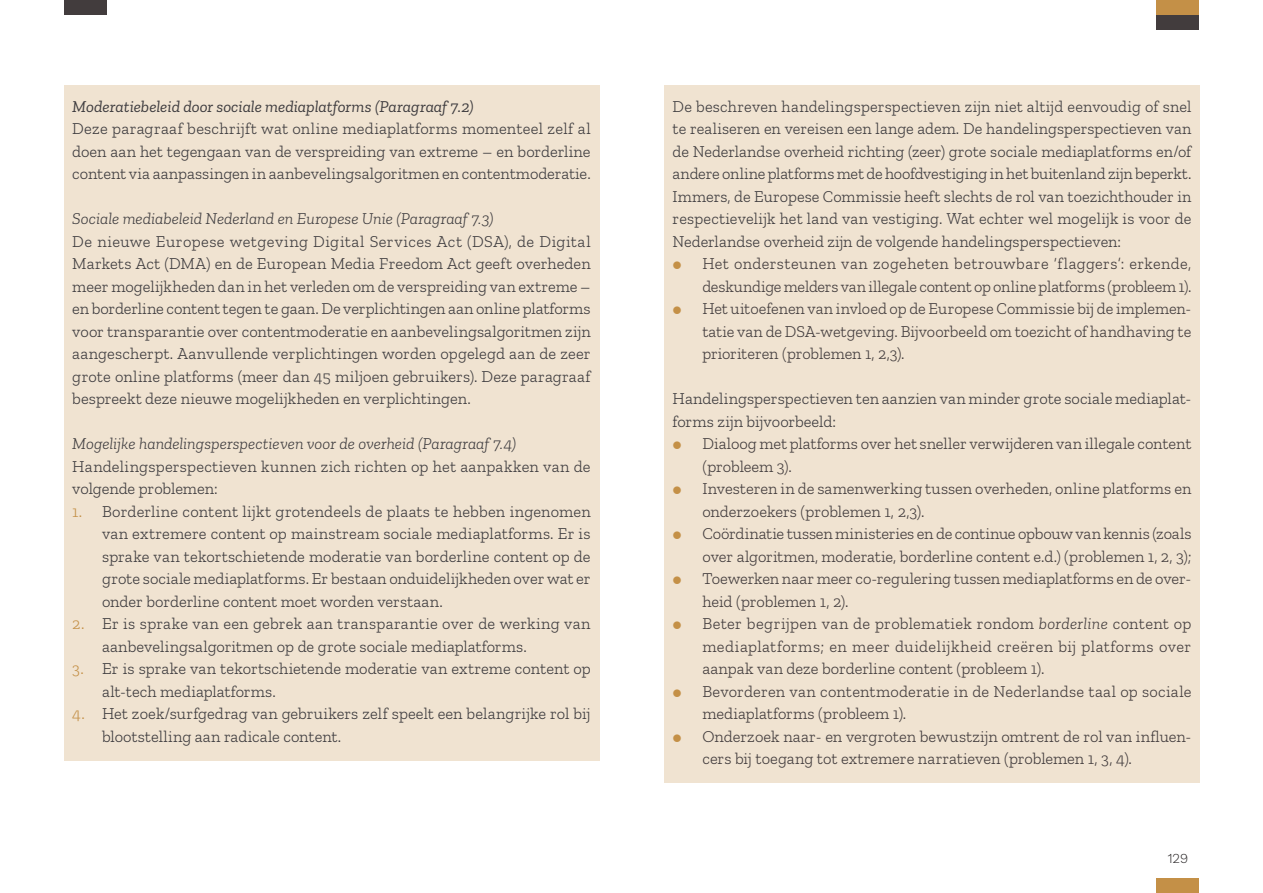
<style>
.page{position:relative;width:1263px;height:893px;background:#fff}
.page>*{position:absolute;margin:0;border:0;box-sizing:border-box;transform-origin:0 0}
.Brood{font:300 16.5px/22.5px "Zilla Slab";color:#3d3b3e}
.t1{font:300 16.5px/22.5px "Zilla Slab";letter-spacing:-.005em;color:#423c3d}
.Brood_italic{font:italic 300 16.5px "Zilla Slab";color:#3d3b3e}
.Brood_vet{font:italic 16.5px "Zilla Slab";color:#3d3b3e}
.t2{font:300 13.5px "Work Sans";color:#231f20}
.s1{color:#c49047}
.s2{font-style:italic}
</style>
<div class="page">
<div style="left:64px;top:85px;width:535px;height:675px;background:#f0e3d1"></div>
<div style="left:664px;top:85px;width:536px;height:697px;background:#f0e3d1"></div>
<div style="left:1157px;top:879px;width:42px;height:14px;background:#c49047"></div>
<div style="left:64px;top:0;width:42px;height:15px;background:#423c3d"></div>
<div style="left:1157px;top:0;width:42px;height:15px;background:#c49047"></div>
<div style="left:1157px;top:15px;width:42px;height:15px;background:#423c3d"></div>
<p class="Brood_vet" style="left:72px;top:97px;width:403px">Moderatiebeleid door sociale mediaplatforms (Paragraaf 7.2)</p>
<p class="Brood" style="left:72px;top:118px;width:520px;text-align:justify">Deze paragraaf beschrijft wat online mediaplatforms momenteel zelf al doen aan het tegengaan van de verspreiding van extreme – en borderline content via aanpassingen in aanbevelingsalgoritmen en contentmoderatie.</p>
<p class="Brood_italic" style="left:72px;top:210px;width:423px">Sociale mediabeleid Nederland en Europese Unie (Paragraaf 7.3)</p>
<p class="Brood" style="left:72px;top:230px;width:520px;text-align:justify">De nieuwe Europese wetgeving Digital Services Act (DSA), de Digital Markets Act (DMA) en de European Media Freedom Act geeft overheden meer mogelijkheden dan in het verleden om de verspreiding van extreme – en borderline content tegen te gaan. De verplichtingen aan online platforms voor transparantie over contentmoderatie en aanbevelingsalgoritmen zijn aangescherpt. Aanvullende verplichtingen worden opgelegd aan de zeer grote online platforms (meer dan 45 miljoen gebruikers). Deze paragraaf bespreekt deze nieuwe mogelijkheden en verplichtingen.</p>
<p class="Brood_italic" style="left:72px;top:435px;width:445px">Mogelijke handelingsperspectieven voor de overheid (Paragraaf 7.4)</p>
<p class="Brood" style="left:72px;top:455px;width:520px">Handelingsperspectieven kunnen zich richten op het aanpakken van de volgende problemen:</p>
<p class="Brood" style="left:102px;top:500px;width:490px;text-align:justify;text-indent:-30px"><span class="s1">1.</span> Borderline content lijkt grotendeels de plaats te hebben ingenomen van extremere content op mainstream sociale mediaplatforms. Er is sprake van tekortschietende moderatie van borderline content op de grote sociale mediaplatforms. Er bestaan onduidelijkheden over wat er onder borderline content moet worden verstaan.</p>
<p class="Brood" style="left:102px;top:613px;width:490px;text-indent:-30px"><span class="s1">2.</span> Er is sprake van een gebrek aan transparantie over de werking van aanbevelingsalgoritmen op de grote sociale mediaplatforms.</p>
<p class="Brood" style="left:102px;top:658px;width:490px;text-indent:-30px"><span class="s1">3.</span> Er is sprake van tekortschietende moderatie van extreme content op alt-tech mediaplatforms.</p>
<p class="Brood" style="left:102px;top:703px;width:490px;text-indent:-30px"><span class="s1">4.</span> Het zoek/surfgedrag van gebruikers zelf speelt een belangrijke rol bij blootstelling aan radicale content.</p>
<p class="Brood" style="left:673px;top:95px;width:520px;text-align:justify">De beschreven handelingsperspectieven zijn niet altijd eenvoudig of snel te realiseren en vereisen een lange adem. De handelingsperspectieven van de Nederlandse overheid richting (zeer) grote sociale mediaplatforms en/of andere online platforms met de hoofdvestiging in het buitenland zijn beperkt.<br>Immers, de Europese Commissie heeft slechts de rol van toezichthouder in respectievelijk het land van vestiging. Wat echter wel mogelijk is voor de Nederlandse overheid zijn de volgende handelingsperspectieven:</p>
<p class="t1" style="left:702px;top:253px;width:491px">Het ondersteunen van zogeheten betrouwbare ‘flaggers’: erkende, deskundige melders van illegale content op online platforms (probleem 1).</p>
<p class="t1" style="left:702px;top:298px;width:491px;text-align:justify">Het uitoefenen van invloed op de Europese Commissie bij de implemen&shy;tatie van de DSA-wetgeving. Bijvoorbeeld om toezicht of handhaving te prioriteren (problemen 1, 2,3).</p>
<p class="Brood" style="left:673px;top:388px;width:520px">Handelingsperspectieven ten aanzien van minder grote sociale mediaplat&shy;forms zijn bijvoorbeeld:</p>
<p class="t1" style="left:702px;top:433px;width:490px">Dialoog met platforms over het sneller verwijderen van illegale content (probleem 3).</p>
<p class="t1" style="left:702px;top:478px;width:491px">Investeren in de samenwerking tussen overheden, online platforms en onderzoekers (problemen 1, 2,3).</p>
<p class="t1" style="left:702px;top:523px;width:491px">Coördinatie tussen ministeries en de continue opbouw van kennis (zoals over algoritmen, moderatie, borderline content e.d.) (problemen 1, 2, 3);</p>
<p class="t1" style="left:702px;top:568px;width:490px">Toewerken naar meer co-regulering tussen mediaplatforms en de over&shy;heid (problemen 1, 2).</p>
<p class="t1" style="left:702px;top:613px;width:490px;text-align:justify">Beter begrijpen van de problematiek rondom <span class="s2">borderline</span> content op mediaplatforms; en meer duidelijkheid creëren bij platforms over aanpak van deze borderline content (probleem 1).</p>
<p class="t1" style="left:702px;top:680px;width:491px">Bevorderen van contentmoderatie in de Nederlandse taal op sociale mediaplatforms (probleem 1).</p>
<p class="t1" style="left:702px;top:725px;width:490px">Onderzoek naar- en vergroten bewustzijn omtrent de rol van influen&shy;cers bij toegang tot extremere narratieven (problemen 1, 3, 4).</p>
<p class="t2" style="left:1168px;top:848px;width:22px">129</p>
</div>
